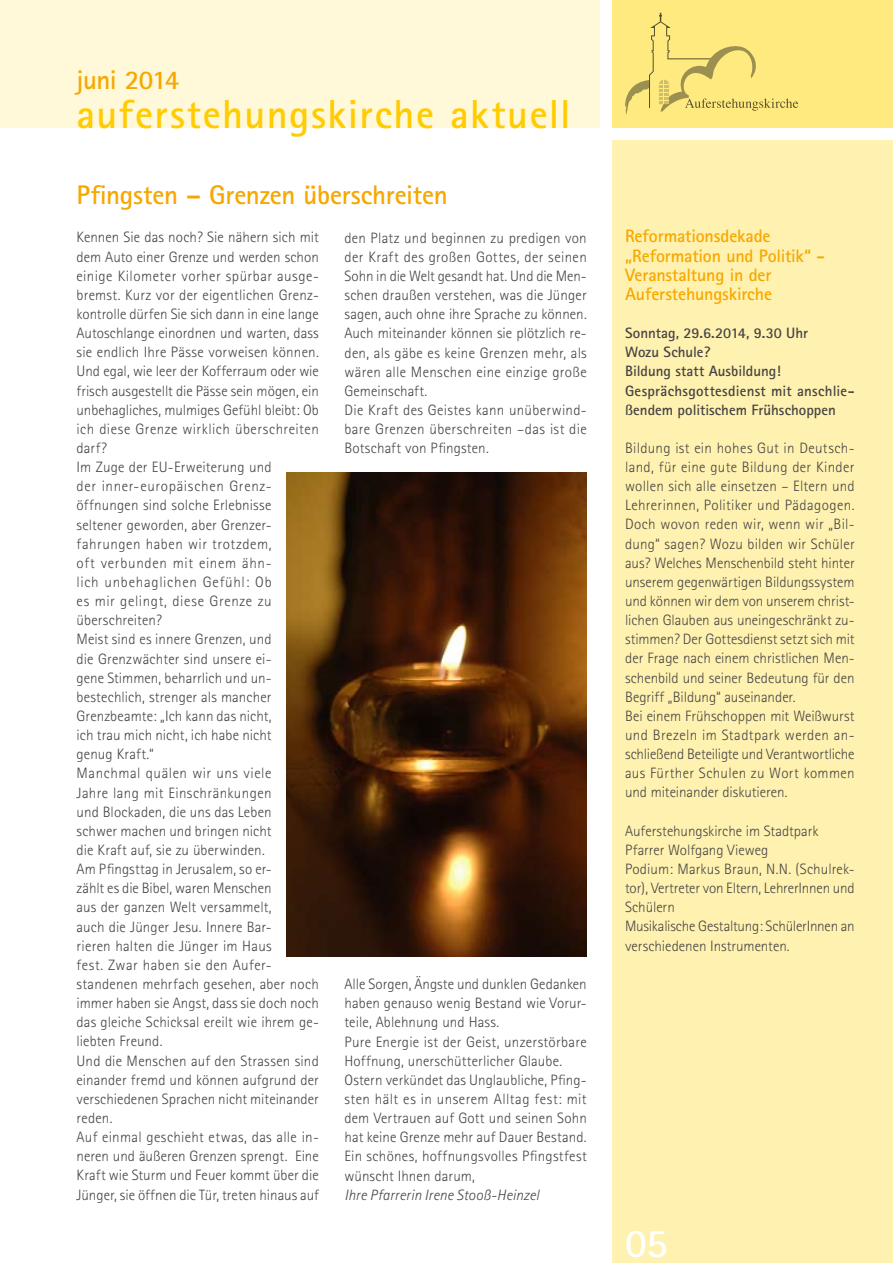
<style>
.page{position:relative;width:893px;height:1263px;background:#fff}
.page>*{position:absolute;margin:0;border:0;box-sizing:border-box;transform-origin:0 0}
.t1{font:700 40.5px "Rotis Sans Serif";letter-spacing:.035em;color:#fc0}
.t2{font:700 40.5px "Rotis Sans Serif";color:#fff}
.t3{font:700 27px "Rotis Sans Serif";letter-spacing:-.01em;color:#f6a800}
.t4{font:700 18px/19.2px "Rotis Sans Serif";letter-spacing:-.01em;color:#f6a800}
.t5{font:300 15px/19.2px "Rotis Sans Serif";letter-spacing:.01em;color:#454445}
.t6{font:700 15px/19.2px "Rotis Sans Serif";color:#454445}
.t7{font:italic 300 15px "Rotis Sans Serif";letter-spacing:.005em;color:#454445}
</style>
<div class="page">
<div style="left:612px;top:0;width:281px;height:128px;background:#ffea7f"></div>
<div style="left:0;top:0;width:600px;height:128px;background:#fff8d9"></div>
<div style="left:612px;top:140px;width:281px;height:1123px;background:#fff1af"></div>
<svg style="left:625px;top:13px;width:173px;height:102px"></svg>
<img style="left:287px;top:472px;width:300px;height:484px">
<h2 class="t3" style="left:77px;top:63px;width:104px">juni 2014</h2>
<h1 class="t1" style="left:77px;top:88px;width:496px">auferstehungskirche aktuell</h1>
<h2 class="t3" style="left:77px;top:178px;width:373px">Pfingsten – Grenzen überschreiten</h2>
<p class="t5" style="left:77px;top:228px;width:244px">Kennen Sie das noch? Sie nähern sich mit dem Auto einer Grenze und werden schon einige Kilometer vorher spürbar ausge&shy;bremst. Kurz vor der eigentlichen Grenz&shy;kontrolle dürfen Sie sich dann in eine lange Autoschlange einordnen und warten, dass sie endlich Ihre Pässe vorweisen können.<br>Und egal, wie leer der Kofferraum oder wie frisch ausgestellt die Pässe sein mögen, ein unbehagliches, mulmiges Gefühl bleibt: Ob ich diese Grenze wirklich überschreiten darf?<br>Im Zuge der EU-Erweiterung und<br>der inner-europäischen Grenz&shy;öffnungen sind solche Erlebnisse seltener geworden, aber Grenzer&shy;fahrungen haben wir trotzdem,<br>oft verbunden mit einem ähn-<br>lich unbehaglichen Gefühl: Ob<br>es mir gelingt, diese Grenze zu überschreiten?<br>Meist sind es innere Grenzen, und<br>die Grenzwächter sind unsere ei-<br>gene Stimmen, beharrlich und un&shy;bestechlich, strenger als mancher Grenzbeamte: „Ich kann das nicht,<br>ich trau mich nicht, ich habe nicht<br>genug Kraft.“<br>Manchmal quälen wir uns viele<br>Jahre lang mit Einschränkungen<br>und Blockaden, die uns das Leben<br>schwer machen und bringen nicht<br>die Kraft auf, sie zu überwinden.<br>Am Pfingsttag in Jerusalem, so er-<br>zählt es die Bibel, waren Menschen<br>aus der ganzen Welt versammelt,<br>auch die Jünger Jesu. Innere Bar-<br>rieren halten die Jünger im Haus<br>fest. Zwar haben sie den Aufer&shy;standenen mehrfach gesehen, aber noch immer haben sie Angst, dass sie doch noch das gleiche Schicksal ereilt wie ihrem ge&shy;liebten Freund.<br>Und die Menschen auf den Strassen sind einander fremd und können aufgrund der verschiedenen Sprachen nicht miteinander reden.<br>Auf einmal geschieht etwas, das alle in&shy;neren und äußeren Grenzen sprengt. Eine Kraft wie Sturm und Feuer kommt über die Jünger, sie öffnen die Tür, treten hinaus auf</p>
<p class="t5" style="left:344px;top:228px;width:244px">den Platz und beginnen zu predigen von der Kraft des großen Gottes, der seinen Sohn in die Welt gesandt hat. Und die Men&shy;schen draußen verstehen, was die Jünger sagen, auch ohne ihre Sprache zu können.<br>Auch miteinander können sie plötzlich re&shy;den, als gäbe es keine Grenzen mehr, als wären alle Menschen eine einzige große Gemeinschaft.<br>Die Kraft des Geistes kann unüberwind&shy;bare Grenzen überschreiten –das ist die Botschaft von Pfingsten.</p>
<p class="t5" style="left:344px;top:974px;width:244px">Alle Sorgen, Ängste und dunklen Gedanken haben genauso wenig Bestand wie Vorur&shy;teile, Ablehnung und Hass.<br>Pure Energie ist der Geist, unzerstörbare Hoffnung, unerschütterlicher Glaube.<br>Ostern verkündet das Unglaubliche, Pfing&shy;sten hält es in unserem Alltag fest: mit dem Vertrauen auf Gott und seinen Sohn hat keine Grenze mehr auf Dauer Bestand.<br>Ein schönes, hoffnungsvolles Pfingstfest wünscht Ihnen darum,</p>
<p class="t7" style="left:344px;top:1186px;width:196px">Ihre Pfarrerin Irene Stooß-Heinzel</p>
<p class="t4" style="left:625px;top:226px;width:201px">Reformationsdekade „Reformation und Politik“ -<br>Veranstaltung in der<br>Auferstehungskirche</p>
<p class="t6" style="left:625px;top:323px;width:231px">Sonntag, 29.6.2014, 9.30 Uhr<br>Wozu Schule?<br>Bildung statt Ausbildung!<br>Gesprächsgottesdienst mit anschlie&shy;ßendem politischem Frühschoppen</p>
<p class="t5" style="left:625px;top:438px;width:231px">Bildung ist ein hohes Gut in Deutsch&shy;land, für eine gute Bildung der Kinder wollen sich alle einsetzen – Eltern und Lehrerinnen, Politiker und Pädagogen.<br>Doch wovon reden wir, wenn wir „Bil&shy;dung“ sagen? Wozu bilden wir Schüler aus? Welches Menschenbild steht hinter unserem gegenwärtigen Bildungssystem und können wir dem von unserem christ&shy;lichen Glauben aus uneingeschränkt zu&shy;stimmen? Der Gottesdienst setzt sich mit der Frage nach einem christlichen Men&shy;schenbild und seiner Bedeutung für den Begriff „Bildung“ auseinander.<br>Bei einem Frühschoppen mit Weißwurst und Brezeln im Stadtpark werden an&shy;schließend Beteiligte und Verantwortliche aus Fürther Schulen zu Wort kommen und miteinander diskutieren.</p>
<p class="t5" style="left:625px;top:821px;width:231px">Auferstehungskirche im Stadtpark<br>Pfarrer Wolfgang Vieweg<br>Podium: Markus Braun, N.N. (Schulrek&shy;tor), Vertreter von Eltern, LehrerInnen und<br>Schülern<br>Musikalische Gestaltung: SchülerInnen an verschiedenen Instrumenten.</p>
<h1 class="t2" style="left:625px;top:1217px;width:44px">05</h1>
</div>
